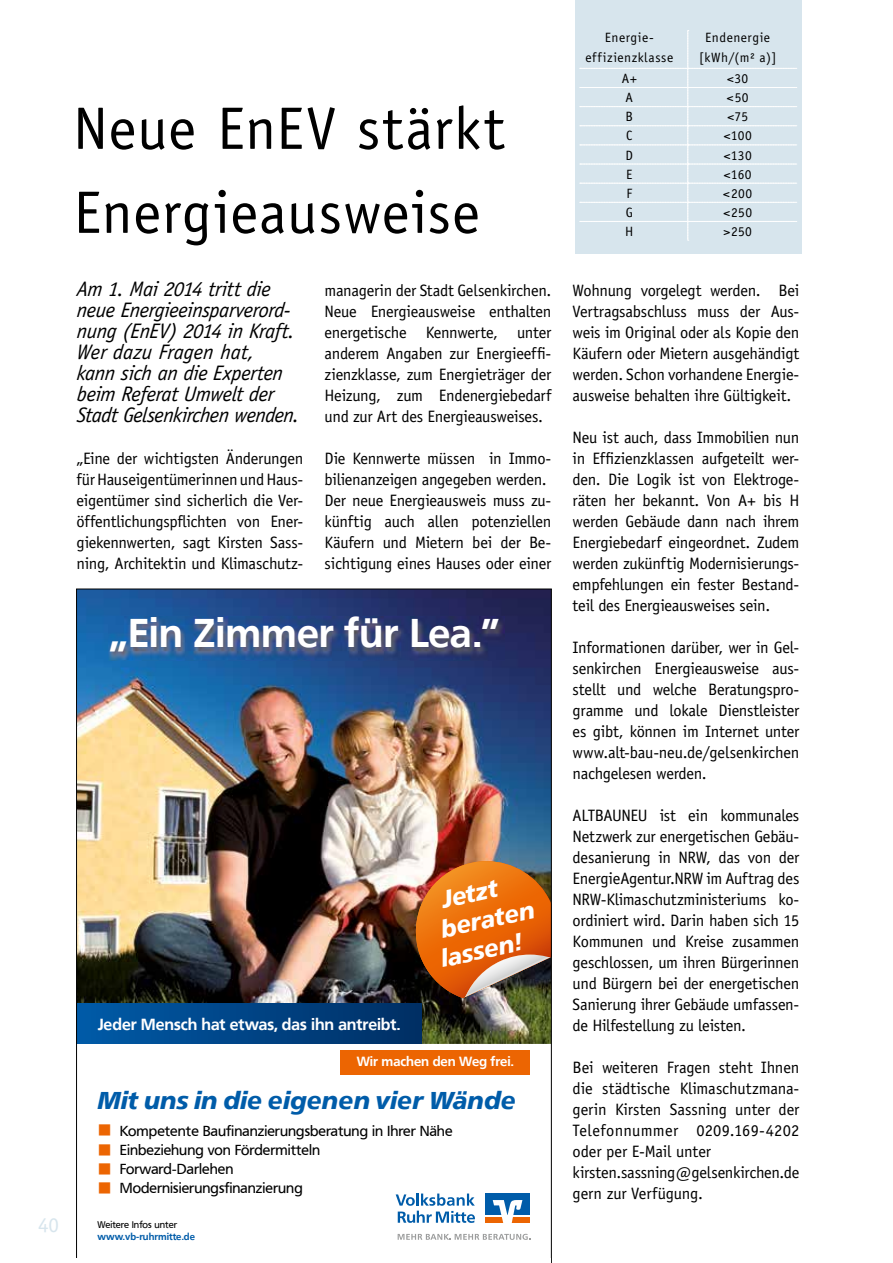
<style>
.page{position:relative;width:893px;height:1263px;background:#fff}
.page>*{position:absolute;margin:0;border:0;box-sizing:border-box;transform-origin:0 0}
.t1{font:60px/84px "Officina Sans";letter-spacing:.015em;color:#000}
.t2{font:700 39.9px "Frutiger VR";color:#fff}
.t3{font:italic 700 24.3px "Frutiger VR";color:#005ca9}
.t4{font:italic 700 24px/28.8px "Frutiger VR";color:#fff}
.t5{font:italic 21px/21px "Officina Sans";letter-spacing:-.02em;color:#000}
.t6{font:21px "Officina Sans";color:#d7e5ed}
.t7{font:16.5px/21px "Officina Sans";letter-spacing:-.015em;color:#000;text-align:justify}
.t8{font:700 16.05px "Frutiger VR";letter-spacing:-.005em;color:#fff}
.t9{font:14.4px "Frutiger VR";color:#000}
.t10{font:13.5px/19.5px "Officina Sans";letter-spacing:.035em;color:#000;text-align:center}
.t11{font:700 13.2px "Frutiger VR";letter-spacing:-.005em;color:#fff}
.t12{font:700 9.6px "Frutiger VR";color:#005ca9}
.t13{font:9.6px "Frutiger VR";color:#000}
.s1{color:#ec6502}
</style>
<div class="page">
<div style="left:575px;top:0;width:227px;height:254px;background:#d7e5ed"></div>
<svg style="left:580px;top:30px;width:217px;height:211px"></svg>
<img style="left:76px;top:589px;width:476px;height:674px">
<hr style="left:77px;top:1259px;width:474px;height:4px;background:#fff">
<h1 class="t1" style="left:73px;top:87px;width:433px">Neue EnEV stärkt<br>Energieausweise</h1>
<p class="t5" style="left:77px;top:278px;width:226px">Am 1. Mai 2014 tritt die neue Energieeinsparverord&shy;nung (EnEV) 2014 in Kraft.<br>Wer dazu Fragen hat,<br>kann sich an die Experten beim Referat Umwelt der<br>Stadt Gelsenkirchen wenden.</p>
<p class="t7" style="left:77px;top:448px;width:228px">„Eine der wichtigsten Änderungen für Hauseigentümerinnen und Haus&shy;eigentümer sind sicherlich die Ver&shy;öffentlichungspflichten von Ener&shy;giekennwerten, sagt Kirsten Sass&shy;ning, Architektin und Klimaschutz-</p>
<p class="t7" style="left:325px;top:280px;width:228px">managerin der Stadt Gelsenkirchen.<br>Neue Energieausweise enthalten energetische Kennwerte, unter anderem Angaben zur Energieeffi&shy;zienzklasse, zum Energieträger der Heizung, zum Endenergiebedarf und zur Art des Energieausweises.</p>
<p class="t7" style="left:325px;top:448px;width:228px;text-align:left">Die Kennwerte müssen in Immo&shy;bilienanzeigen angegeben werden.<br>Der neue Energieausweis muss zu&shy;künftig auch allen potenziellen<br>Käufern und Mietern bei der Be&shy;sichtigung eines Hauses oder einer</p>
<h2 class="t2" style="left:110px;top:609px;width:391px">„Ein Zimmer für Lea.”</h2>
<p class="t6" style="left:38px;top:1212px;width:23px">40</p>
<h3 class="t4" style="left:426px;top:889px;width:103px;text-indent:13px;rotate:-12deg">Jetzt beraten lassen!</h3>
<p class="t8" style="left:98px;top:1015px;width:304px">Jeder Mensch hat etwas, das ihn antreibt.</p>
<p class="t11" style="left:357px;top:1054px;width:158px">Wir machen den Weg frei.</p>
<h3 class="t3" style="left:98px;top:1086px;width:420px">Mit uns in die eigenen vier Wände</h3>
<p class="t9" style="left:98px;top:1122px;width:356px"><span class="s1">■</span> Kompetente Baufinanzierungsberatung in Ihrer Nähe</p>
<p class="t9" style="left:98px;top:1141px;width:224px"><span class="s1">■</span> Einbeziehung von Fördermitteln</p>
<p class="t9" style="left:98px;top:1161px;width:137px"><span class="s1">■</span> Forward-Darlehen</p>
<p class="t9" style="left:98px;top:1180px;width:207px"><span class="s1">■</span> Modernisierungsfinanzierung</p>
<p class="t13" style="left:98px;top:1219px;width:81px">Weitere Infos unter</p>
<p class="t12" style="left:98px;top:1231px;width:99px">www.vb-ruhrmitte.de</p>
<p class="t10" style="left:585px;top:28px;width:89px">Energie&shy;effizienzklasse</p>
<p class="t10" style="left:699px;top:28px;width:79px">Endenergie [kWh/(m² a)]</p>
<p class="t10" style="left:622px;top:69px;width:17px">A+</p>
<p class="t10" style="left:727px;top:69px;width:23px">&lt;30</p>
<p class="t10" style="left:626px;top:88px;width:9px">A</p>
<p class="t10" style="left:727px;top:88px;width:23px">&lt;50</p>
<p class="t10" style="left:626px;top:107px;width:9px">B</p>
<p class="t10" style="left:727px;top:107px;width:22px">&lt;75</p>
<p class="t10" style="left:626px;top:126px;width:8px">C</p>
<p class="t10" style="left:724px;top:126px;width:30px">&lt;100</p>
<p class="t10" style="left:626px;top:145px;width:9px">D</p>
<p class="t10" style="left:724px;top:145px;width:30px">&lt;130</p>
<p class="t10" style="left:626px;top:164px;width:8px">E</p>
<p class="t10" style="left:724px;top:164px;width:29px">&lt;160</p>
<p class="t10" style="left:626px;top:183px;width:7px">F</p>
<p class="t10" style="left:723px;top:183px;width:30px">&lt;200</p>
<p class="t10" style="left:626px;top:203px;width:9px">G</p>
<p class="t10" style="left:723px;top:203px;width:30px">&lt;250</p>
<p class="t10" style="left:625px;top:222px;width:10px">H</p>
<p class="t10" style="left:723px;top:222px;width:30px">&gt;250</p>
<p class="t7" style="left:573px;top:280px;width:228px">Wohnung vorgelegt werden. Bei Vertragsabschluss muss der Aus&shy;weis im Original oder als Kopie den Käufern oder Mietern ausgehändigt werden. Schon vorhandene Energie&shy;ausweise behalten ihre Gültigkeit.</p>
<p class="t7" style="left:573px;top:427px;width:228px">Neu ist auch, dass Immobilien nun in Effizienzklassen aufgeteilt wer&shy;den. Die Logik ist von Elektroge&shy;räten her bekannt. Von A+ bis H werden Gebäude dann nach ihrem Energiebedarf eingeordnet. Zudem werden zukünftig Modernisierungs&shy;empfehlungen ein fester Bestand&shy;teil des Energieausweises sein.</p>
<p class="t7" style="left:573px;top:637px;width:228px">Informationen darüber, wer in Gel&shy;senkirchen Energieausweise aus&shy;stellt und welche Beratungspro&shy;gramme und lokale Dienstleister es gibt, können im Internet unter www.alt-bau-neu.de/gelsenkirchen nachgelesen werden.</p>
<p class="t7" style="left:573px;top:805px;width:228px">ALTBAUNEU ist ein kommunales Netzwerk zur energetischen Gebäu&shy;desanierung in NRW, das von der EnergieAgentur.NRW im Auftrag des NRW-Klimaschutzministeriums ko&shy;ordiniert wird. Darin haben sich 15<br>Kommunen und Kreise zusammen geschlossen, um ihren Bürgerinnen und Bürgern bei der energetischen Sanierung ihrer Gebäude umfassen&shy;de Hilfestellung zu leisten.</p>
<p class="t7" style="left:573px;top:1057px;width:228px;text-align:left">Bei weiteren Fragen steht Ihnen die städtische Klimaschutzmana&shy;gerin Kirsten Sassning unter der<br>Telefonnummer 0209.169-4202 oder per E-Mail unter kirsten.sassning@gelsenkirchen.de gern zur Verfügung.</p>
</div>
